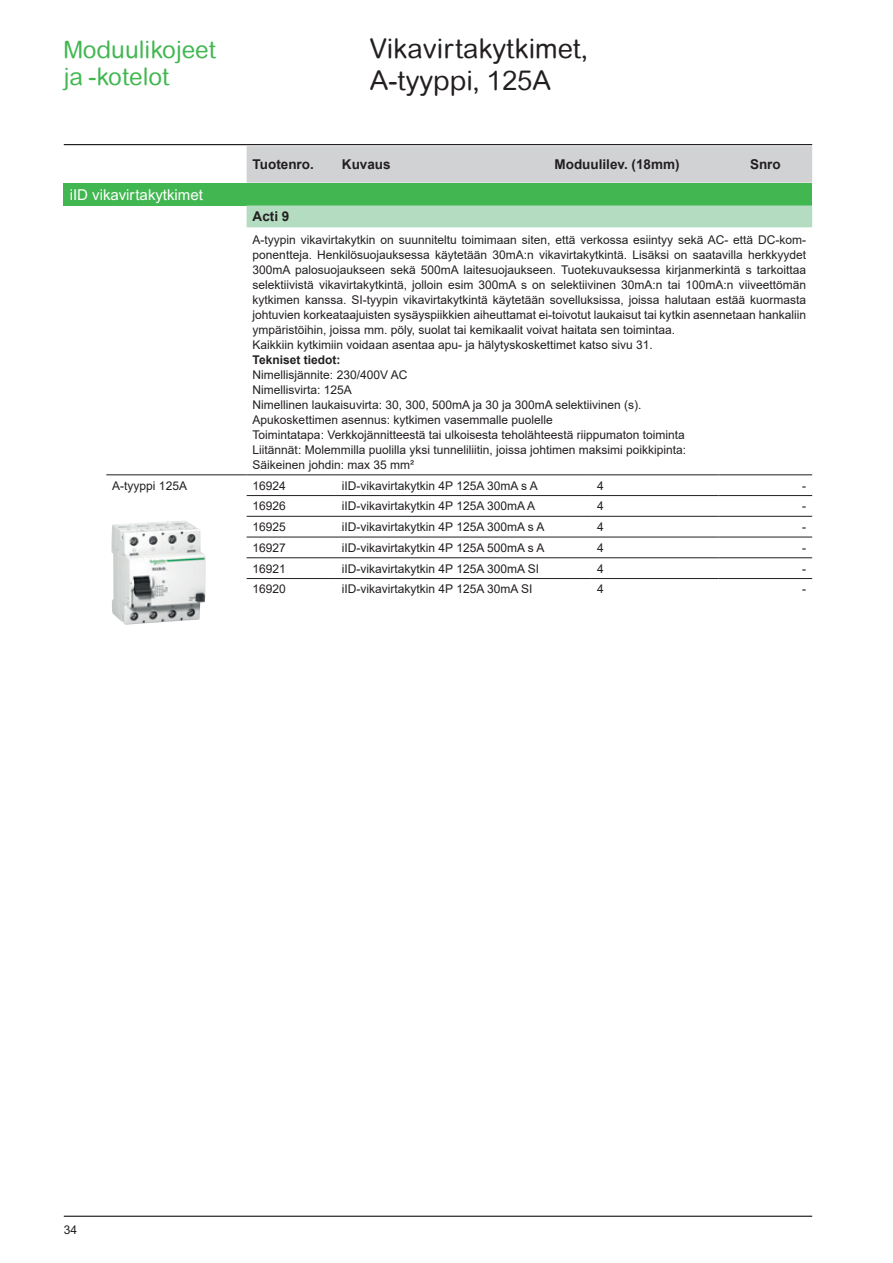
<style>
.page{position:relative;width:893px;height:1263px;background:#fff}
.page>*{position:absolute;margin:0;border:0;box-sizing:border-box;transform-origin:0 0}
._0_TitleLev1{font:27px "Arial Rounded MT";color:#231f20}
.t1{font:24px/27px "Arial Rounded MT";color:#42b751}
.Otsikko_taulukko{font:15px "Arial MT Pro";color:#fff}
.t2{font:700 13.5px "Arial";color:#231f20}
.Tuotenro{font:12px/15px "Arial";color:#231f20;text-align:justify}
.t3{font:700 12px "Arial";color:#231f20}
.Snro{font:12px "Arial";color:#231f20}
</style>
<div class="page">
<hr style="left:64px;top:144px;width:748px;height:1px;background:#231f20">
<hr style="left:64px;top:1215px;width:748px;height:2px;background:#231f20">
<div style="left:247px;top:146px;width:565px;height:37px;background:#d1d2d4"></div>
<div style="left:64px;top:183px;width:748px;height:23px;background:#42b751"></div>
<div style="left:247px;top:206px;width:565px;height:21px;background:#b3dcc0"></div>
<hr style="left:591px;top:495px;width:128px;height:1px;background:#231f20">
<hr style="left:719px;top:495px;width:93px;height:1px;background:#231f20">
<hr style="left:591px;top:516px;width:128px;height:1px;background:#231f20">
<hr style="left:719px;top:516px;width:93px;height:1px;background:#231f20">
<hr style="left:591px;top:537px;width:128px;height:1px;background:#231f20">
<hr style="left:719px;top:537px;width:93px;height:1px;background:#231f20">
<hr style="left:591px;top:557px;width:128px;height:1px;background:#231f20">
<hr style="left:719px;top:557px;width:93px;height:1px;background:#231f20">
<hr style="left:591px;top:578px;width:128px;height:1px;background:#231f20">
<hr style="left:719px;top:578px;width:93px;height:1px;background:#231f20">
<hr style="left:247px;top:474px;width:89px;height:1px;background:#231f20">
<hr style="left:336px;top:474px;width:255px;height:1px;background:#231f20">
<hr style="left:591px;top:474px;width:128px;height:1px;background:#231f20">
<hr style="left:719px;top:474px;width:93px;height:1px;background:#231f20">
<hr style="left:247px;top:495px;width:89px;height:1px;background:#231f20">
<hr style="left:336px;top:495px;width:255px;height:1px;background:#231f20">
<hr style="left:247px;top:516px;width:89px;height:1px;background:#231f20">
<hr style="left:336px;top:516px;width:255px;height:1px;background:#231f20">
<hr style="left:247px;top:537px;width:89px;height:1px;background:#231f20">
<hr style="left:336px;top:537px;width:255px;height:1px;background:#231f20">
<hr style="left:247px;top:557px;width:89px;height:1px;background:#231f20">
<hr style="left:336px;top:557px;width:255px;height:1px;background:#231f20">
<hr style="left:247px;top:578px;width:89px;height:1px;background:#231f20">
<hr style="left:336px;top:578px;width:255px;height:1px;background:#231f20">
<hr style="left:106px;top:474px;width:141px;height:1px;background:#231f20">
<img style="left:111px;top:521px;width:95px;height:104px">
<h2 class="t1" style="left:64px;top:36px;width:154px">Moduulikojeet ja -kotelot</h2>
<p class="Otsikko_taulukko" style="left:70px;top:186px;width:135px">iID vikavirtakytkimet</p>
<p class="_0_TitleLev1" style="left:370px;top:30px;width:219px">Vikavirtakytkimet,</p>
<p class="_0_TitleLev1" style="left:370px;top:62px;width:183px">A-tyyppi, 125A</p>
<p class="t2" style="left:253px;top:155px;width:63px">Tuotenro.</p>
<p class="t2" style="left:342px;top:155px;width:50px">Kuvaus</p>
<p class="t2" style="left:555px;top:155px;width:127px">Moduulilev. (18mm)</p>
<p class="t2" style="left:750px;top:155px;width:32px">Snro</p>
<p class="t2" style="left:253px;top:207px;width:38px">Acti 9</p>
<p class="Tuotenro" style="left:253px;top:232px;width:555px">A-tyypin vikavirtakytkin on suunniteltu toimimaan siten, että verkossa esiintyy sekä AC- että DC-kom&shy;ponentteja. Henkilösuojauksessa käytetään 30mA:n vikavirtakytkintä. Lisäksi on saatavilla herkkyydet 300mA palosuojaukseen sekä 500mA laitesuojaukseen. Tuotekuvauksessa kirjanmerkintä s tarkoittaa selektiivistä vikavirtakytkintä, jolloin esim 300mA s on selektiivinen 30mA:n tai 100mA:n viiveettömän kytkimen kanssa. SI-tyypin vikavirtakytkintä käytetään sovelluksissa, joissa halutaan estää kuormasta johtuvien korkeataajuisten sysäyspiikkien aiheuttamat ei-toivotut laukaisut tai kytkin asennetaan hankaliin ympäristöihin, joissa mm. pöly, suolat tai kemikaalit voivat haitata sen toimintaa.</p>
<p class="Tuotenro" style="left:253px;top:337px;width:402px">Kaikkiin kytkimiin voidaan asentaa apu- ja hälytyskoskettimet katso sivu 31.</p>
<p class="t3" style="left:253px;top:351px;width:89px">Tekniset tiedot:</p>
<p class="Tuotenro" style="left:253px;top:367px;width:156px">Nimellisjännite: 230/400V AC</p>
<p class="Tuotenro" style="left:253px;top:382px;width:101px">Nimellisvirta: 125A</p>
<p class="Tuotenro" style="left:253px;top:397px;width:390px">Nimellinen laukaisuvirta: 30, 300, 500mA ja 30 ja 300mA selektiivinen (s).</p>
<p class="Tuotenro" style="left:253px;top:412px;width:302px">Apukoskettimen asennus: kytkimen vasemmalle puolelle</p>
<p class="Tuotenro" style="left:253px;top:427px;width:434px">Toimintatapa: Verkkojännitteestä tai ulkoisesta teholähteestä riippumaton toiminta</p>
<p class="Tuotenro" style="left:253px;top:442px;width:435px">Liitännät: Molemmilla puolilla yksi tunneliliitin, joissa johtimen maksimi poikkipinta:</p>
<p class="Tuotenro" style="left:253px;top:457px;width:163px">Säikeinen johdin: max 35 mm²</p>
<p class="Tuotenro" style="left:112px;top:478px;width:76px">A-tyyppi 125A</p>
<p class="Tuotenro" style="left:253px;top:478px;width:35px">16924</p>
<p class="Tuotenro" style="left:342px;top:478px;width:197px">iID-vikavirtakytkin 4P 125A 30mA s A</p>
<p class="Tuotenro" style="left:597px;top:478px;width:8px">4</p>
<p class="Snro" style="left:802px;top:477px;width:5px">-</p>
<p class="Tuotenro" style="left:253px;top:498px;width:35px">16926</p>
<p class="Tuotenro" style="left:342px;top:498px;width:195px">iID-vikavirtakytkin 4P 125A 300mA A</p>
<p class="Tuotenro" style="left:597px;top:498px;width:8px">4</p>
<p class="Snro" style="left:802px;top:498px;width:5px">-</p>
<p class="Tuotenro" style="left:253px;top:519px;width:35px">16925</p>
<p class="Tuotenro" style="left:342px;top:519px;width:204px">iID-vikavirtakytkin 4P 125A 300mA s A</p>
<p class="Tuotenro" style="left:597px;top:519px;width:8px">4</p>
<p class="Snro" style="left:802px;top:519px;width:5px">-</p>
<p class="Tuotenro" style="left:253px;top:540px;width:35px">16927</p>
<p class="Tuotenro" style="left:342px;top:540px;width:204px">iID-vikavirtakytkin 4P 125A 500mA s A</p>
<p class="Tuotenro" style="left:597px;top:540px;width:8px">4</p>
<p class="Snro" style="left:802px;top:539px;width:5px">-</p>
<p class="Tuotenro" style="left:253px;top:561px;width:35px">16921</p>
<p class="Tuotenro" style="left:342px;top:561px;width:199px">iID-vikavirtakytkin 4P 125A 300mA SI</p>
<p class="Tuotenro" style="left:597px;top:561px;width:8px">4</p>
<p class="Snro" style="left:802px;top:560px;width:5px">-</p>
<p class="Tuotenro" style="left:253px;top:581px;width:35px">16920</p>
<p class="Tuotenro" style="left:342px;top:581px;width:192px">iID-vikavirtakytkin 4P 125A 30mA SI</p>
<p class="Tuotenro" style="left:597px;top:581px;width:8px">4</p>
<p class="Snro" style="left:802px;top:581px;width:5px">-</p>
<p class="Tuotenro" style="left:64px;top:1222px;width:15px">34</p>
</div>
